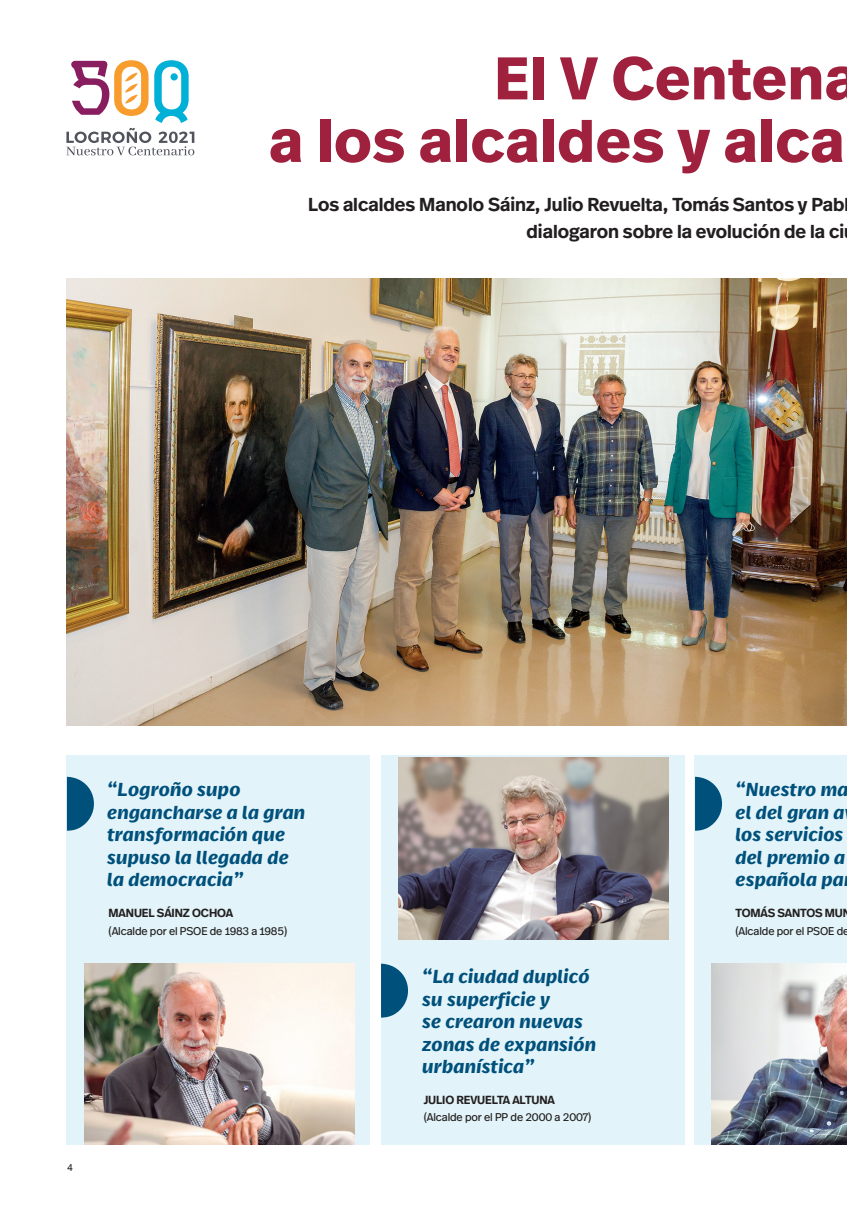
<style>
.page{position:relative;width:847px;height:1205px;background:#fff}
.page>*{position:absolute;margin:0;border:0;box-sizing:border-box;transform-origin:0 0}
.t1{font:700 60px/62.5px "Real Head Pro";letter-spacing:.02em;color:#a0213d;text-align:right}
.t2{font:italic 700 18.75px/22.5px "Real Head Pro";letter-spacing:.02em;color:#00507c}
.t3{font:600 18.75px/27.5px "Real Head Pro";color:#231f20;text-align:right}
.t4{font:600 11.75px "Real Head Pro";letter-spacing:-.01em;color:#231f20}
.t5{font:11.25px "Real Head Pro";letter-spacing:-.01em;color:#231f20}
.t6{font:10px "Arial";color:#231f20}
</style>
<div class="page">
<div style="left:381px;top:755px;width:304px;height:389px;background:#e2f4f9"></div>
<img style="left:398px;top:757px;width:270px;height:182px">
<div style="left:66px;top:755px;width:304px;height:389px;background:#e2f4f9"></div>
<div style="left:695px;top:755px;width:152px;height:389px;background:#e2f4f9"></div>
<img style="left:66px;top:279px;width:781px;height:446px">
<svg style="left:66px;top:60px;width:128px;height:95px"></svg>
<img style="left:711px;top:963px;width:136px;height:181px">
<img style="left:84px;top:963px;width:270px;height:181px">
<h1 class="t1" style="left:269px;top:46px;width:591px">El V Centena<br>a los alcaldes y alca</h1>
<p class="t3" style="left:308px;top:190px;width:542px">Los alcaldes Manolo Sáinz, Julio Revuelta, Tomás Santos y Pabl dialogaron sobre la evolución de la ci</p>
<p class="t2" style="left:107px;top:778px;width:199px">“Logroño supo engancharse a la gran transformación que supuso la llegada de la democracia”</p>
<p class="t4" style="left:109px;top:904px;width:126px">MANUEL SÁINZ OCHOA</p>
<p class="t5" style="left:109px;top:923px;width:180px">(Alcalde por el PSOE de 1983 a 1985)</p>
<p class="t6" style="left:67px;top:1161px;width:7px">4</p>
<p class="t2" style="left:422px;top:965px;width:175px">“La ciudad duplicó su superficie y<br>se crearon nuevas zonas de expansión urbanística”</p>
<p class="t4" style="left:424px;top:1091px;width:133px">JULIO REVUELTA ALTUNA</p>
<p class="t5" style="left:424px;top:1110px;width:169px">(Alcalde por el PP de 2000 a 2007)</p>
<p class="t2" style="left:735px;top:778px;width:115px">“Nuestro ma el del gran a los servicios del premio a española pa</p>
<p class="t4" style="left:735px;top:904px;width:109px">TOMÁS SANTOS MU</p>
<p class="t5" style="left:735px;top:923px;width:115px">(Alcalde por el PSOE de</p>
</div>
